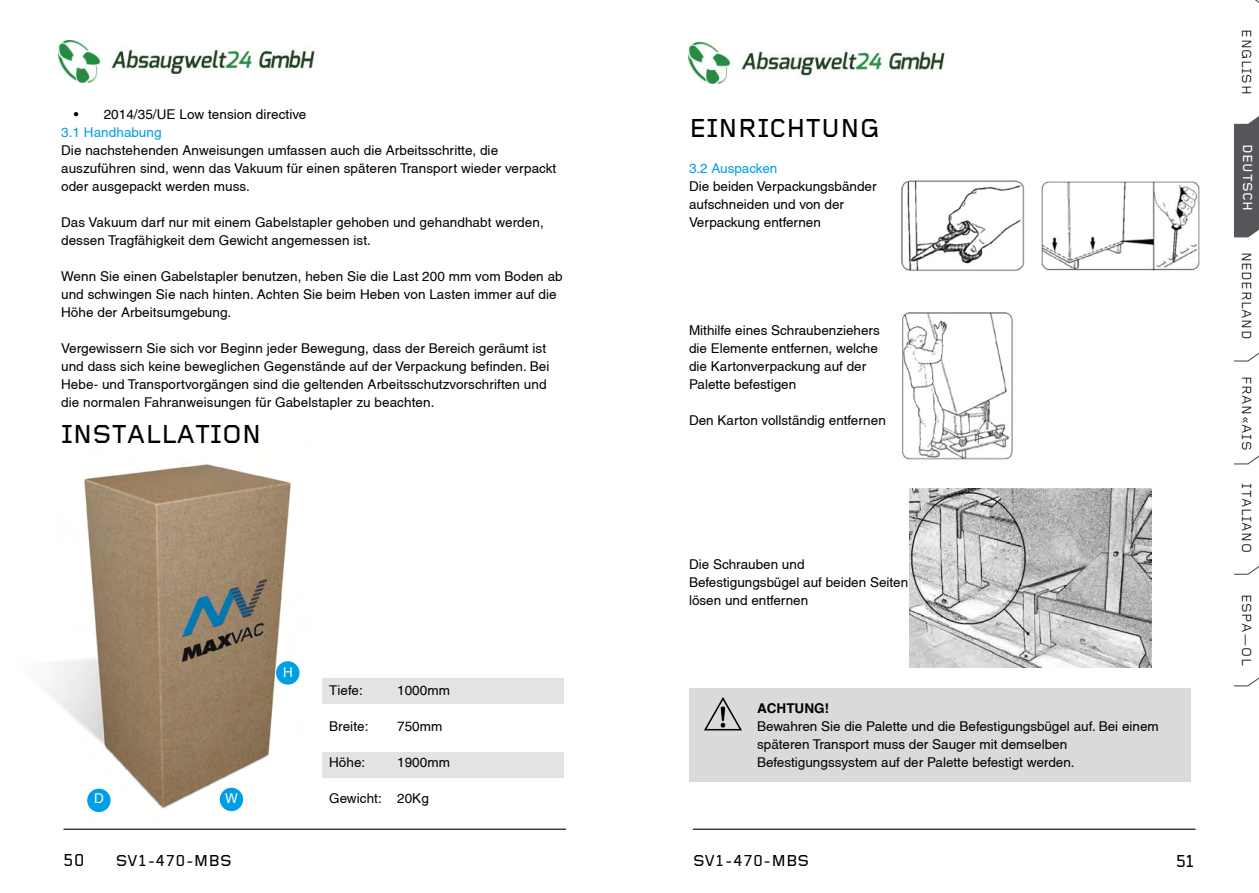
<style>
.page{position:relative;width:1259px;height:893px;background:#fff}
.page>*{position:absolute;margin:0;border:0;box-sizing:border-box;transform-origin:0 0}
.t1{font:500 27px "Foundry Gridnik";color:#000}
.t2{font:500 18px "Foundry Gridnik";color:#000}
.t3{font:500 16.5px "Foundry Gridnik";color:#000}
.t4{font:13.65px "Foundry Gridnik";letter-spacing:.04em;color:#000}
.t5{font:500 13.65px "Foundry Gridnik";letter-spacing:.04em;color:#fff}
.t6{font:13.5px/18px "Helvetica";letter-spacing:.005em;color:#000}
.t7{font:13.5px "Helvetica";color:#009ee4}
.t8{font:700 13.5px "Helvetica";color:#000}
.t9{font:13.5px "Helvetica";color:#fff}
</style>
<div class="page">
<hr style="left:693px;top:829px;width:502px;height:1px;background:#000">
<hr style="left:64px;top:829px;width:502px;height:1px;background:#000">
<svg style="left:1234px;top:0;width:25px;height:687px"></svg>
<div style="left:322px;top:752px;width:242px;height:25px;background:#e4e3e3"></div>
<img style="left:46px;top:464px;width:254px;height:349px">
<div style="left:87px;top:789px;width:24px;height:23px;background:#009ee4;border-radius:50%"></div>
<div style="left:220px;top:788px;width:23px;height:23px;background:#009ee4;border-radius:50%"></div>
<div style="left:276px;top:661px;width:23px;height:24px;background:#009ee4;border-radius:50%"></div>
<div style="left:322px;top:679px;width:242px;height:25px;background:#e4e3e3"></div>
<div style="left:689px;top:688px;width:502px;height:94px;background:#dadada"></div>
<svg style="left:704px;top:697px;width:38px;height:34px"></svg>
<img style="left:901px;top:180px;width:299px;height:280px">
<img style="left:909px;top:488px;width:242px;height:179px">
<img style="left:58px;top:41px;width:257px;height:41px">
<img style="left:688px;top:42px;width:257px;height:42px">
<p class="t6" style="left:74px;top:105px;width:234px">• 2014/35/UE Low tension directive</p>
<p class="t7" style="left:61px;top:125px;width:102px">3.1 Handhabung</p>
<p class="t6" style="left:61px;top:141px;width:497px">Die nachstehenden Anweisungen umfassen auch die Arbeitsschritte, die auszuführen sind, wenn das Vakuum für einen späteren Transport wieder verpackt oder ausgepackt werden muss.</p>
<p class="t6" style="left:61px;top:213px;width:484px">Das Vakuum darf nur mit einem Gabelstapler gehoben und gehandhabt werden, dessen Tragfähigkeit dem Gewicht angemessen ist.</p>
<p class="t6" style="left:61px;top:267px;width:503px">Wenn Sie einen Gabelstapler benutzen, heben Sie die Last 200 mm vom Boden ab und schwingen Sie nach hinten. Achten Sie beim Heben von Lasten immer auf die<br>Höhe der Arbeitsumgebung.</p>
<p class="t6" style="left:61px;top:339px;width:490px">Vergewissern Sie sich vor Beginn jeder Bewegung, dass der Bereich geräumt ist und dass sich keine beweglichen Gegenstände auf der Verpackung befinden. Bei Hebe- und Transportvorgängen sind die geltenden Arbeitsschutzvorschriften und die normalen Fahranweisungen für Gabelstapler zu beachten.</p>
<h1 class="t1" style="left:61px;top:418px;width:202px">INSTALLATION</h1>
<p class="t9" style="left:94px;top:791px;width:11px">D</p>
<p class="t9" style="left:225px;top:791px;width:14px">W</p>
<p class="t9" style="left:283px;top:665px;width:11px">H</p>
<p class="t6" style="left:329px;top:681px;width:35px">Tiefe:</p>
<p class="t6" style="left:397px;top:681px;width:54px">1000mm</p>
<p class="t6" style="left:329px;top:717px;width:41px">Breite:</p>
<p class="t6" style="left:397px;top:717px;width:47px">750mm</p>
<p class="t6" style="left:329px;top:753px;width:38px">Höhe:</p>
<p class="t6" style="left:397px;top:753px;width:54px">1900mm</p>
<p class="t6" style="left:329px;top:789px;width:101px">Gewicht: 20Kg</p>
<h1 class="t1" style="left:689px;top:112px;width:192px">EINRICHTUNG</h1>
<p class="t7" style="left:689px;top:161px;width:90px">3.2 Auspacken</p>
<p class="t6" style="left:689px;top:177px;width:189px">Die beiden Verpackungsbänder aufschneiden und von der<br>Verpackung entfernen</p>
<p class="t6" style="left:689px;top:321px;width:192px">Mithilfe eines Schraubenziehers die Elemente entfernen, welche die Kartonverpackung auf der<br>Palette befestigen</p>
<p class="t6" style="left:689px;top:411px;width:198px">Den Karton vollständig entfernen</p>
<p class="t6" style="left:689px;top:555px;width:221px">Die Schrauben und<br>Befestigungsbügel auf beiden Seiten lösen und entfernen</p>
<p class="t8" style="left:757px;top:700px;width:73px">ACHTUNG!</p>
<p class="t6" style="left:757px;top:717px;width:403px">Bewahren Sie die Palette und die Befestigungsbügel auf. Bei einem späteren Transport muss der Sauger mit demselben<br>Befestigungssystem auf der Palette befestigt werden.</p>
<h2 class="t2" style="left:63px;top:849px;width:23px">50</h2>
<p class="t3" style="left:693px;top:851px;width:117px">SV1-470-MBS</p>
<p class="t3" style="left:116px;top:851px;width:117px">SV1-470-MBS</p>
<h2 class="t2" style="left:1175px;top:850px;width:21px">51</h2>
<p class="t4" style="left:1255px;top:29px;width:67px;rotate:90deg">ENGLISH</p>
<p class="t5" style="left:1255px;top:144px;width:69px;rotate:90deg">DEUTSCH</p>
<p class="t4" style="left:1255px;top:252px;width:89px;rotate:90deg">NEDERLAND</p>
<p class="t4" style="left:1255px;top:376px;width:76px;rotate:90deg">FRAN«AIS</p>
<p class="t4" style="left:1255px;top:483px;width:71px;rotate:90deg">ITALIANO</p>
<p class="t4" style="left:1255px;top:594px;width:73px;rotate:90deg">ESPA—OL</p>
</div>
